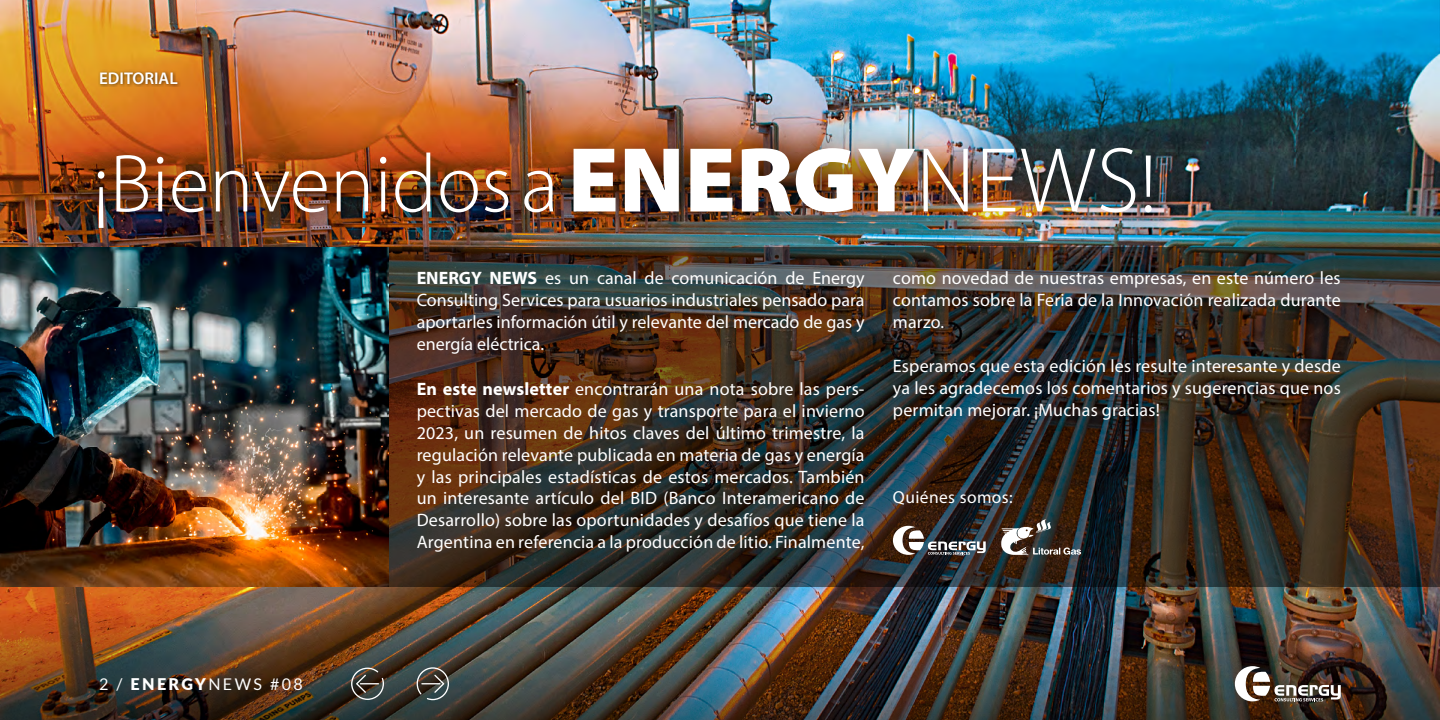
<style>
.page{position:relative;width:1440px;height:720px;background:#fff}
.page>*{position:absolute;margin:0;border:0;box-sizing:border-box;transform-origin:0 0}
.t1{font:300 83px "Myriad Pro";color:#fff}
.t2{font:18px/22px "Myriad Pro";letter-spacing:.01em;color:#fff;text-align:justify}
.t3{font:17.4px "Myriad Pro";letter-spacing:.025em;color:#fff}
.t4{font:600 17px "Myriad Pro";color:#fff}
.t5{font:16.1px "Lato";letter-spacing:.15em;color:#fff}
.s1{font-weight:900;font-size:93px}
.s2{font-size:93px}
.s3{font-weight:900}
.s4{font-weight:700}
</style>
<div class="page">
<img style="left:0;top:0;width:1440px;height:247px">
<img style="left:388px;top:247px;width:1052px;height:340px">
<img style="left:0;top:587px;width:1440px;height:133px">
<div style="left:70px;top:120px;width:1109px;height:133px;background:#000;opacity:.76"></div>
<div style="left:98px;top:69px;width:82px;height:18px;background:#000;opacity:.6"></div>
<img style="left:0;top:247px;width:388px;height:340px">
<svg style="left:1001px;top:519px;width:80px;height:36px"></svg>
<svg style="left:893px;top:526px;width:93px;height:29px"></svg>
<svg style="left:351px;top:668px;width:33px;height:32px"></svg>
<svg style="left:417px;top:667px;width:32px;height:33px"></svg>
<img style="left:1235px;top:666px;width:106px;height:35px">
<p class="t4" style="left:99px;top:67px;width:80px">EDITORIAL</p>
<h1 class="t1" style="left:92px;top:134px;width:1066px">¡Bienvenidos a <span class="s1">ENERGY</span><span class="s2">NEWS</span>!</h1>
<p class="t5" style="left:99px;top:675px;width:205px">2 / <span class="s3">ENERGY</span>NEWS #08</p>
<p class="t2" style="left:417px;top:267px;width:449px"><span class="s4">ENERGY NEWS</span> es un canal de comunicación de Energy Consulting Services para usuarios industriales pensado para aportarles información útil y relevante del mercado de gas y energía eléctrica.</p>
<p class="t2" style="left:417px;top:377px;width:449px"><span class="s4">En este newsletter</span> encontrarán una nota sobre las pers&shy;pectivas del mercado de gas y transporte para el invierno 2023, un resumen de hitos claves del último trimestre, la regulación relevante publicada en materia de gas y energía y las principales estadísticas de estos mercados. También un interesante artículo del BID (Banco Interamericano de Desarrollo) sobre las oportunidades y desafíos que tiene la Argentina en referencia a la producción de litio. Finalmente,</p>
<p class="t2" style="left:893px;top:267px;width:449px">como novedad de nuestras empresas, en este número les contamos sobre la Feria de la Innovación realizada durante marzo.</p>
<p class="t2" style="left:893px;top:355px;width:449px">Esperamos que esta edición les resulte interesante y desde ya les agradecemos los comentarios y sugerencias que nos permitan mejorar. ¡Muchas gracias!</p>
<p class="t3" style="left:893px;top:487px;width:121px">Quiénes somos:</p>
</div>
